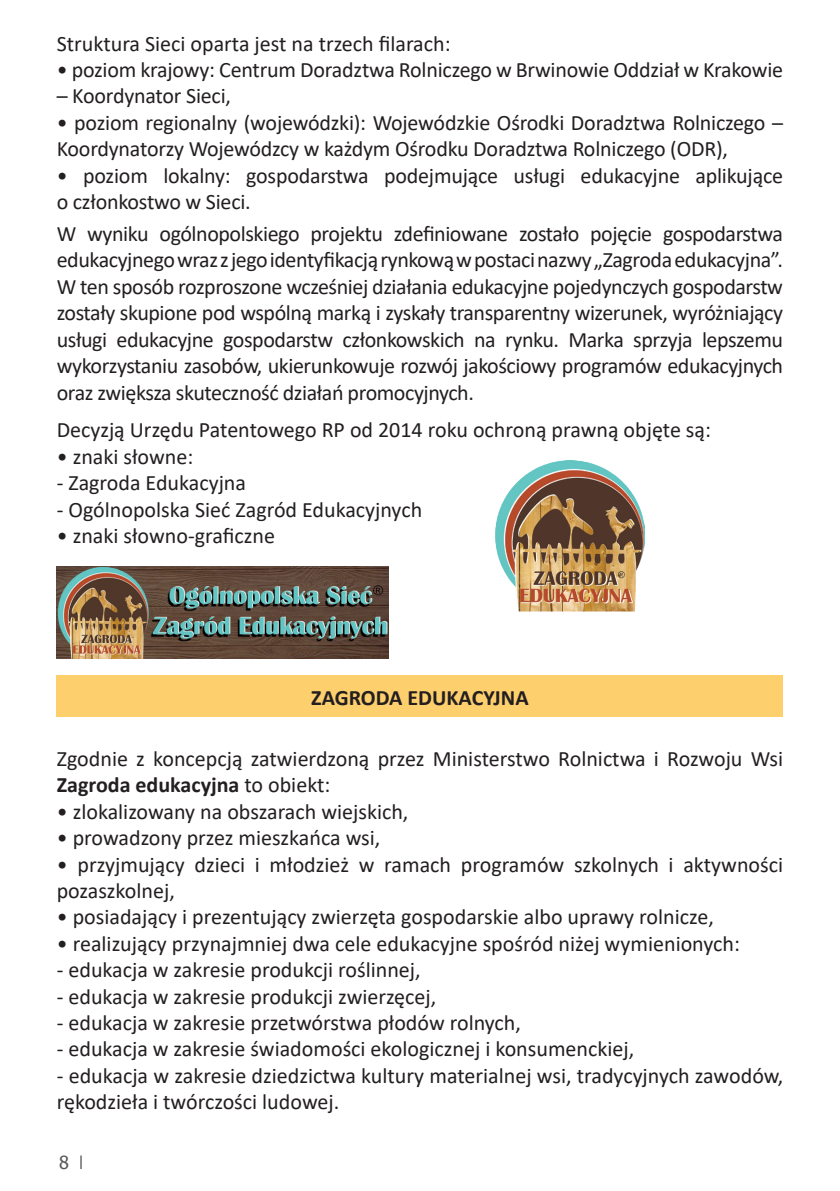
<style>
.page{position:relative;width:840px;height:1191px;background:#fff}
.page>*{position:absolute;margin:0;border:0;box-sizing:border-box;transform-origin:0 0}
.Prosty_tekst{font:22px/26.4px "Calibri";color:#231f20}
.Prosty_tekst-2{font:700 22px "Calibri";color:#231f20}
.t1{font:18px "Tahoma";color:#57585a}
.s1{font-weight:700}
</style>
<div class="page">
<svg style="left:81px;top:1155px;width:1px;height:14px"></svg>
<div style="left:57px;top:675px;width:725px;height:42px;background:#fecf6d"></div>
<img style="left:495px;top:460px;width:149px;height:151px">
<img style="left:57px;top:566px;width:331px;height:92px">
<p class="Prosty_tekst" style="left:57px;top:29px;width:395px">Struktura Sieci oparta jest na trzech filarach:</p>
<p class="Prosty_tekst" style="left:57px;top:56px;width:727px">• poziom krajowy: Centrum Doradztwa Rolniczego w Brwinowie Oddział w Krakowie</p>
<p class="Prosty_tekst" style="left:57px;top:82px;width:176px">– Koordynator Sieci,</p>
<p class="Prosty_tekst" style="left:57px;top:109px;width:727px">• poziom regionalny (wojewódzki): Wojewódzkie Ośrodki Doradztwa Rolniczego –<br>Koordynatorzy Wojewódzcy w każdym Ośrodku Doradztwa Rolniczego (ODR),</p>
<p class="Prosty_tekst" style="left:57px;top:161px;width:727px">• poziom lokalny: gospodarstwa podejmujące usługi edukacyjne aplikujące o członkostwo w Sieci.</p>
<p class="Prosty_tekst" style="left:57px;top:220px;width:727px;text-align:justify">W wyniku ogólnopolskiego projektu zdefiniowane zostało pojęcie gospodarstwa edukacyjnego wraz z jego identyfikacją rynkową w postaci nazwy „Zagroda edukacyjna”.<br>W ten sposób rozproszone wcześniej działania edukacyjne pojedynczych gospodarstw zostały skupione pod wspólną marką i zyskały transparentny wizerunek, wyróżniający usługi edukacyjne gospodarstw członkowskich na rynku. Marka sprzyja lepszemu wykorzystaniu zasobów, ukierunkowuje rozwój jakościowy programów edukacyjnych oraz zwiększa skuteczność działań promocyjnych.</p>
<p class="Prosty_tekst" style="left:57px;top:416px;width:655px">Decyzją Urzędu Patentowego RP od 2014 roku ochroną prawną objęte są:</p>
<p class="Prosty_tekst" style="left:57px;top:442px;width:138px">• znaki słowne:</p>
<p class="Prosty_tekst" style="left:57px;top:469px;width:191px">- Zagroda Edukacyjna</p>
<p class="Prosty_tekst" style="left:57px;top:495px;width:367px">- Ogólnopolska Sieć Zagród Edukacyjnych</p>
<p class="Prosty_tekst" style="left:57px;top:522px;width:220px">• znaki słowno-graficzne</p>
<p class="Prosty_tekst-2" style="left:311px;top:682px;width:219px">ZAGRODA EDUKACYJNA</p>
<p class="Prosty_tekst" style="left:57px;top:745px;width:727px">Zgodnie z koncepcją zatwierdzoną przez Ministerstwo Rolnictwa i Rozwoju Wsi<br><span class="s1">Zagroda edukacyjna</span> to obiekt:</p>
<p class="Prosty_tekst" style="left:57px;top:797px;width:353px">• zlokalizowany na obszarach wiejskich,</p>
<p class="Prosty_tekst" style="left:57px;top:824px;width:325px">• prowadzony przez mieszkańca wsi,</p>
<p class="Prosty_tekst" style="left:57px;top:850px;width:727px">• przyjmujący dzieci i młodzież w ramach programów szkolnych i aktywności pozaszkolnej,</p>
<p class="Prosty_tekst" style="left:57px;top:903px;width:658px">• posiadający i prezentujący zwierzęta gospodarskie albo uprawy rolnicze,</p>
<p class="Prosty_tekst" style="left:57px;top:929px;width:684px">• realizujący przynajmniej dwa cele edukacyjne spośród niżej wymienionych:</p>
<p class="Prosty_tekst" style="left:57px;top:956px;width:365px">- edukacja w zakresie produkcji roślinnej,</p>
<p class="Prosty_tekst" style="left:57px;top:982px;width:381px">- edukacja w zakresie produkcji zwierzęcej,</p>
<p class="Prosty_tekst" style="left:57px;top:1009px;width:465px">- edukacja w zakresie przetwórstwa płodów rolnych,</p>
<p class="Prosty_tekst" style="left:57px;top:1035px;width:578px">- edukacja w zakresie świadomości ekologicznej i konsumenckiej,</p>
<p class="Prosty_tekst" style="left:57px;top:1061px;width:727px">- edukacja w zakresie dziedzictwa kultury materialnej wsi, tradycyjnych zawodów, rękodzieła i twórczości ludowej.</p>
<p class="t1" style="left:59px;top:1150px;width:11px">8</p>
</div>
